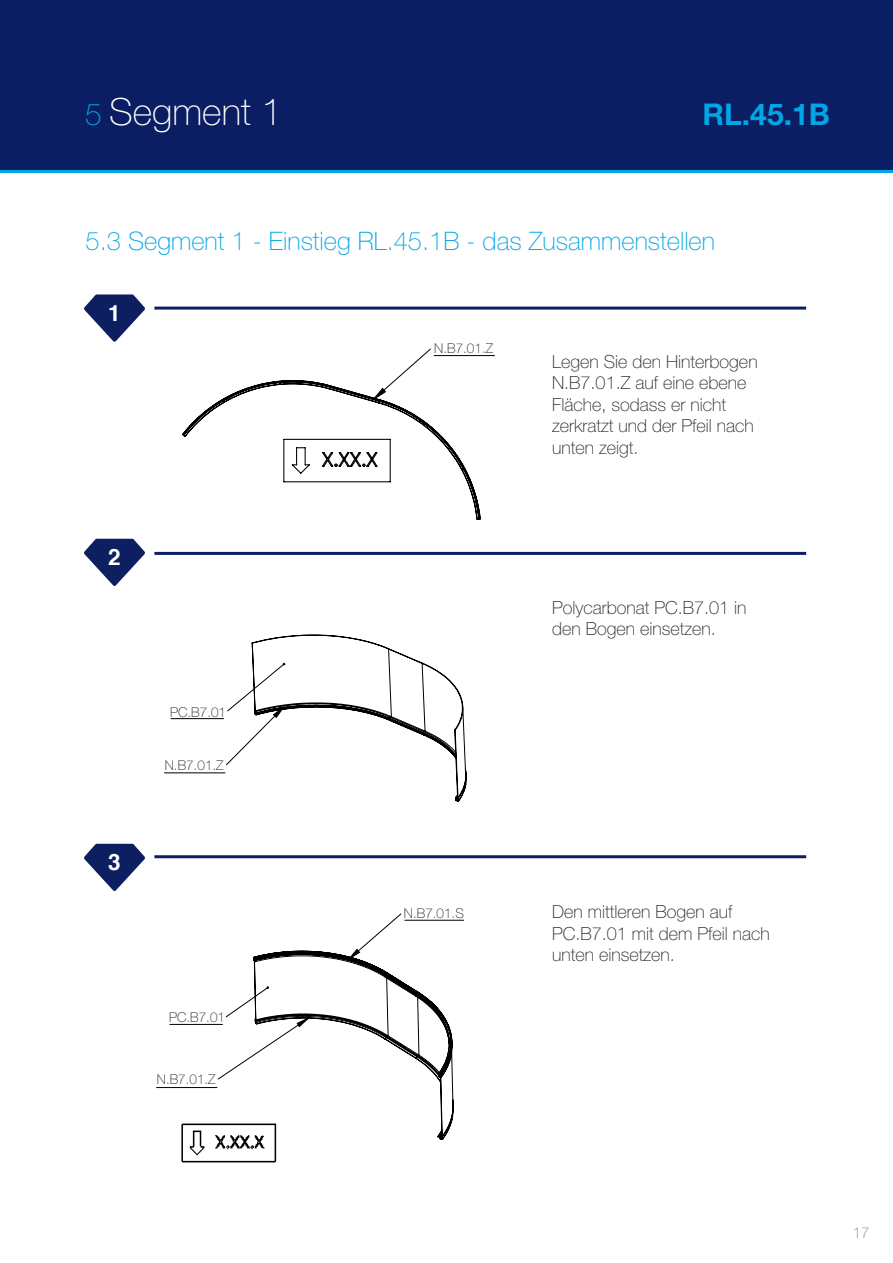
<style>
.page{position:relative;width:893px;height:1263px;background:#fff}
.page>*{position:absolute;margin:0;border:0;box-sizing:border-box;transform-origin:0 0}
.t1{font:100 37.5px "Helvetica Neue LT Pro";color:#fff}
.t2{font:700 30px "Helvetica Neue LT Pro";color:#02a6e5}
.t3{font:100 25.5px "Helvetica Neue LT Pro";color:#02a6e5}
.t4{font:700 22.5px "Helvetica";color:#fff}
.t5{font:100 18px/21.6px "Helvetica Neue LT Pro";color:#231f20}
.t6{font:100 15px "Helvetica Neue LT Pro";color:#808285}
.t7{font:100 13.5px "Helvetica Neue LT Pro";color:#231f20}
.s1{font-size:30px;color:#02a6e5}
</style>
<div class="page">
<div style="left:0;top:0;width:893px;height:172px;background:#0c1e63"></div>
<hr style="left:0;top:170px;width:893px;height:2px;background:#02a6e5">
<svg style="left:84px;top:294px;width:61px;height:48px"></svg>
<svg style="left:84px;top:539px;width:61px;height:47px"></svg>
<svg style="left:84px;top:844px;width:61px;height:47px"></svg>
<hr style="left:154px;top:307px;width:652px;height:3px;background:#0c1e63">
<hr style="left:154px;top:552px;width:652px;height:3px;background:#0c1e63">
<hr style="left:154px;top:855px;width:652px;height:3px;background:#0c1e63">
<svg style="left:182px;top:348px;width:299px;height:172px"></svg>
<svg style="left:226px;top:634px;width:241px;height:168px"></svg>
<img style="left:181px;top:1123px;width:96px;height:40px">
<svg style="left:217px;top:913px;width:237px;height:228px"></svg>
<hr style="left:171px;top:718px;width:53px;height:1px;background:#000">
<hr style="left:169px;top:1024px;width:54px;height:1px;background:#000">
<hr style="left:156px;top:1087px;width:61px;height:1px;background:#000">
<hr style="left:164px;top:772px;width:61px;height:1px;background:#000">
<hr style="left:434px;top:355px;width:61px;height:1px;background:#000">
<hr style="left:404px;top:920px;width:60px;height:1px;background:#000">
<p class="t1" style="left:85px;top:90px;width:199px"><span class="s1">5</span> Segment 1</p>
<p class="t2" style="left:702px;top:95px;width:129px">RL.45.1B</p>
<p class="t3" style="left:86px;top:226px;width:631px">5.3 Segment 1 - Einstieg RL.45.1B - das Zusammenstellen</p>
<p class="t4" style="left:108px;top:295px;width:14px">1</p>
<p class="t4" style="left:108px;top:539px;width:14px">2</p>
<p class="t4" style="left:108px;top:844px;width:14px">3</p>
<p class="t7" style="left:170px;top:704px;width:58px">PC.B7.01</p>
<p class="t7" style="left:165px;top:757px;width:60px">N.B7.01.Z</p>
<p class="t7" style="left:169px;top:1010px;width:58px">PC.B7.01</p>
<p class="t7" style="left:157px;top:1072px;width:60px">N.B7.01.Z</p>
<p class="t7" style="left:434px;top:340px;width:60px">N.B7.01.Z</p>
<p class="t5" style="left:552px;top:350px;width:207px">Legen Sie den Hinterbogen<br>N.B7.01.Z auf eine ebene<br>Fläche, sodass er nicht zerkratzt und der Pfeil nach unten zeigt.</p>
<p class="t5" style="left:552px;top:596px;width:196px">Polycarbonat PC.B7.01 in den Bogen einsetzen.</p>
<p class="t7" style="left:404px;top:906px;width:61px">N.B7.01.S</p>
<p class="t5" style="left:552px;top:901px;width:219px">Den mittleren Bogen auf<br>PC.B7.01 mit dem Pfeil nach unten einsetzen.</p>
<p class="t6" style="left:853px;top:1223px;width:18px">17</p>
</div>
